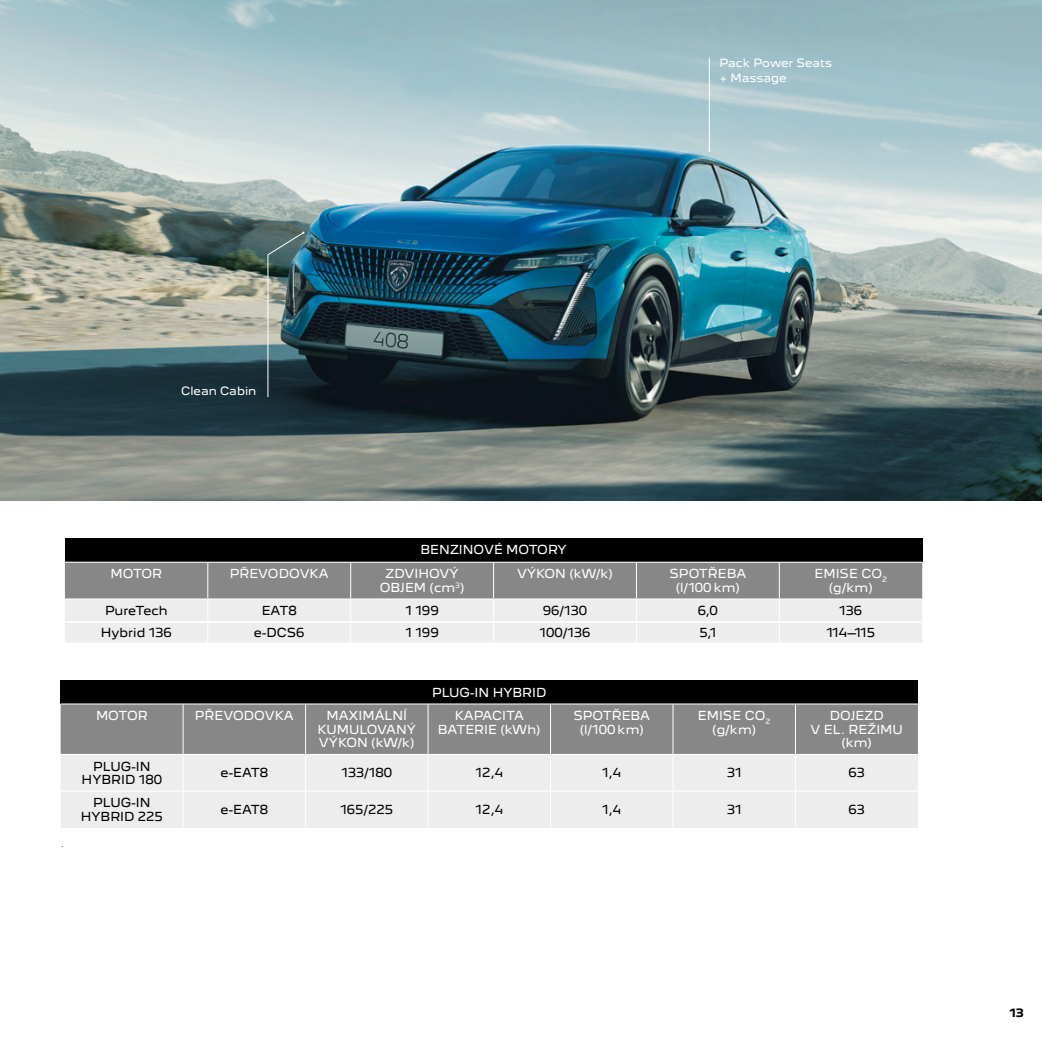
<style>
.page{position:relative;width:1042px;height:1042px;background:#fff}
.page>*{position:absolute;margin:0;border:0;box-sizing:border-box;transform-origin:0 0}
.t1{font:11.38px/13.7px "Peugeot New";color:#fff;text-align:center}
.t2{font:11.38px/13.7px "Peugeot New";color:#000;text-align:center}
.t3{font:10.5px/15.8px "Peugeot New";color:#fff}
.t4{font:700 10.5px "Peugeot New";color:#000}
.t5{font:300 10.5px "Peugeot New";color:#000}
</style>
<div class="page">
<img style="left:0;top:0;width:1042px;height:501px">
<div style="left:65px;top:538px;width:857px;height:24px;background:#000"></div>
<svg style="left:65px;top:563px;width:857px;height:79px;background:#bebebe"></svg>
<hr style="left:207px;top:562px;width:1px;height:36px;background:#fff">
<hr style="left:350px;top:562px;width:1px;height:36px;background:#fff">
<hr style="left:493px;top:562px;width:1px;height:36px;background:#fff">
<hr style="left:636px;top:562px;width:1px;height:36px;background:#fff">
<hr style="left:779px;top:562px;width:1px;height:36px;background:#fff">
<hr style="left:65px;top:621px;width:143px;height:2px;background:#fefefe">
<hr style="left:208px;top:621px;width:143px;height:2px;background:#fefefe">
<hr style="left:351px;top:621px;width:142px;height:2px;background:#fefefe">
<hr style="left:493px;top:621px;width:143px;height:2px;background:#fefefe">
<hr style="left:636px;top:621px;width:143px;height:2px;background:#fefefe">
<hr style="left:779px;top:621px;width:143px;height:2px;background:#fefefe">
<div style="left:61px;top:681px;width:857px;height:23px;background:#000"></div>
<div style="left:61px;top:704px;width:857px;height:50px;background:#878787"></div>
<div style="left:61px;top:755px;width:857px;height:73px;background:#ededed"></div>
<hr style="left:61px;top:703px;width:122px;height:1px;background:#fff">
<hr style="left:183px;top:703px;width:123px;height:1px;background:#fff">
<hr style="left:183px;top:704px;width:1px;height:50px;background:#fff">
<hr style="left:306px;top:703px;width:122px;height:1px;background:#fff">
<hr style="left:305px;top:704px;width:1px;height:50px;background:#fff">
<hr style="left:428px;top:703px;width:122px;height:1px;background:#fff">
<hr style="left:428px;top:704px;width:1px;height:50px;background:#fff">
<hr style="left:550px;top:703px;width:123px;height:1px;background:#fff">
<hr style="left:550px;top:704px;width:1px;height:50px;background:#fff">
<hr style="left:673px;top:703px;width:122px;height:1px;background:#fff">
<hr style="left:672px;top:704px;width:1px;height:50px;background:#fff">
<hr style="left:795px;top:703px;width:123px;height:1px;background:#fff">
<hr style="left:795px;top:704px;width:1px;height:50px;background:#fff">
<hr style="left:183px;top:755px;width:1px;height:36px;background:#fff">
<hr style="left:305px;top:755px;width:1px;height:36px;background:#fff">
<hr style="left:428px;top:755px;width:1px;height:36px;background:#fff">
<hr style="left:550px;top:755px;width:1px;height:36px;background:#fff">
<hr style="left:672px;top:755px;width:1px;height:36px;background:#fff">
<hr style="left:795px;top:755px;width:1px;height:36px;background:#fff">
<hr style="left:61px;top:791px;width:122px;height:1px;background:#fff">
<hr style="left:183px;top:791px;width:123px;height:1px;background:#fff">
<hr style="left:183px;top:791px;width:1px;height:37px;background:#fff">
<hr style="left:306px;top:791px;width:122px;height:1px;background:#fff">
<hr style="left:305px;top:791px;width:1px;height:37px;background:#fff">
<hr style="left:428px;top:791px;width:122px;height:1px;background:#fff">
<hr style="left:428px;top:791px;width:1px;height:37px;background:#fff">
<hr style="left:550px;top:791px;width:123px;height:1px;background:#fff">
<hr style="left:550px;top:791px;width:1px;height:37px;background:#fff">
<hr style="left:673px;top:791px;width:122px;height:1px;background:#fff">
<hr style="left:672px;top:791px;width:1px;height:37px;background:#fff">
<hr style="left:795px;top:791px;width:123px;height:1px;background:#fff">
<hr style="left:795px;top:791px;width:1px;height:37px;background:#fff">
<img style="left:267px;top:232px;width:37px;height:166px">
<hr style="left:709px;top:58px;width:1px;height:93px;background:#fff">
<p class="t3" style="left:719px;top:54px;width:114px">Pack Power Seats + Massage</p>
<p class="t3" style="left:181px;top:382px;width:77px">Clean Cabin</p>
<p class="t1" style="left:420px;top:542px;width:148px">BENZINOVÉ MOTORY</p>
<p class="t1" style="left:111px;top:566px;width:53px">MOTOR</p>
<p class="t1" style="left:230px;top:566px;width:100px">PŘEVODOVKA</p>
<p class="t1" style="left:380px;top:566px;width:86px">ZDVIHOVÝ<br>OBJEM (cm<sup>3</sup>)</p>
<p class="t1" style="left:517px;top:566px;width:97px">VÝKON (kW/k)</p>
<p class="t1" style="left:669px;top:566px;width:78px">SPOTŘEBA (l/100 km)</p>
<p class="t1" style="left:814px;top:566px;width:74px">EMISE CO<sub>2 </sub>(g/km)</p>
<p class="t2" style="left:105px;top:603px;width:64px">PureTech</p>
<p class="t2" style="left:262px;top:603px;width:36px">EAT8</p>
<p class="t2" style="left:405px;top:603px;width:35px">1 199</p>
<p class="t2" style="left:543px;top:603px;width:46px">96/130</p>
<p class="t2" style="left:698px;top:603px;width:22px">6,0</p>
<p class="t2" style="left:839px;top:603px;width:25px">136</p>
<p class="t2" style="left:101px;top:624px;width:72px">Hybrid 136</p>
<p class="t2" style="left:254px;top:624px;width:52px">e-DCS6</p>
<p class="t2" style="left:405px;top:624px;width:35px">1 199</p>
<p class="t2" style="left:539px;top:624px;width:52px">100/136</p>
<p class="t2" style="left:699px;top:624px;width:18px">5,1</p>
<p class="t2" style="left:826px;top:624px;width:50px">114–115</p>
<p class="t5" style="left:61px;top:834px;width:5px">.</p>
<p class="t1" style="left:432px;top:685px;width:116px">PLUG-IN HYBRID</p>
<p class="t1" style="left:96px;top:708px;width:53px">MOTOR</p>
<p class="t1" style="left:195px;top:708px;width:100px">PŘEVODOVKA</p>
<p class="t1" style="left:318px;top:708px;width:100px">MAXIMÁLNÍ<br>KUMULOVANÝ<br>VÝKON (kW/k)</p>
<p class="t1" style="left:438px;top:708px;width:104px">KAPACITA<br>BATERIE (kWh)</p>
<p class="t1" style="left:573px;top:708px;width:78px">SPOTŘEBA (l/100 km)</p>
<p class="t1" style="left:698px;top:708px;width:74px">EMISE CO<sub>2 </sub>(g/km)</p>
<p class="t1" style="left:810px;top:708px;width:94px">DOJEZD<br>V EL. REŽIMU (km)</p>
<p class="t2" style="left:82px;top:758px;width:82px">PLUG-IN<br>HYBRID 180</p>
<p class="t2" style="left:221px;top:765px;width:49px">e-EAT8</p>
<p class="t2" style="left:341px;top:765px;width:52px">133/180</p>
<p class="t2" style="left:475px;top:765px;width:29px">12,4</p>
<p class="t2" style="left:602px;top:765px;width:21px">1,4</p>
<p class="t2" style="left:727px;top:765px;width:16px">31</p>
<p class="t2" style="left:848px;top:765px;width:18px">63</p>
<p class="t2" style="left:81px;top:795px;width:84px">PLUG-IN<br>HYBRID 225</p>
<p class="t2" style="left:221px;top:802px;width:49px">e-EAT8</p>
<p class="t2" style="left:340px;top:802px;width:54px">165/225</p>
<p class="t2" style="left:475px;top:802px;width:29px">12,4</p>
<p class="t2" style="left:602px;top:802px;width:21px">1,4</p>
<p class="t2" style="left:727px;top:802px;width:16px">31</p>
<p class="t2" style="left:848px;top:802px;width:18px">63</p>
<p class="t4" style="left:1009px;top:1004px;width:16px">13</p>
</div>
